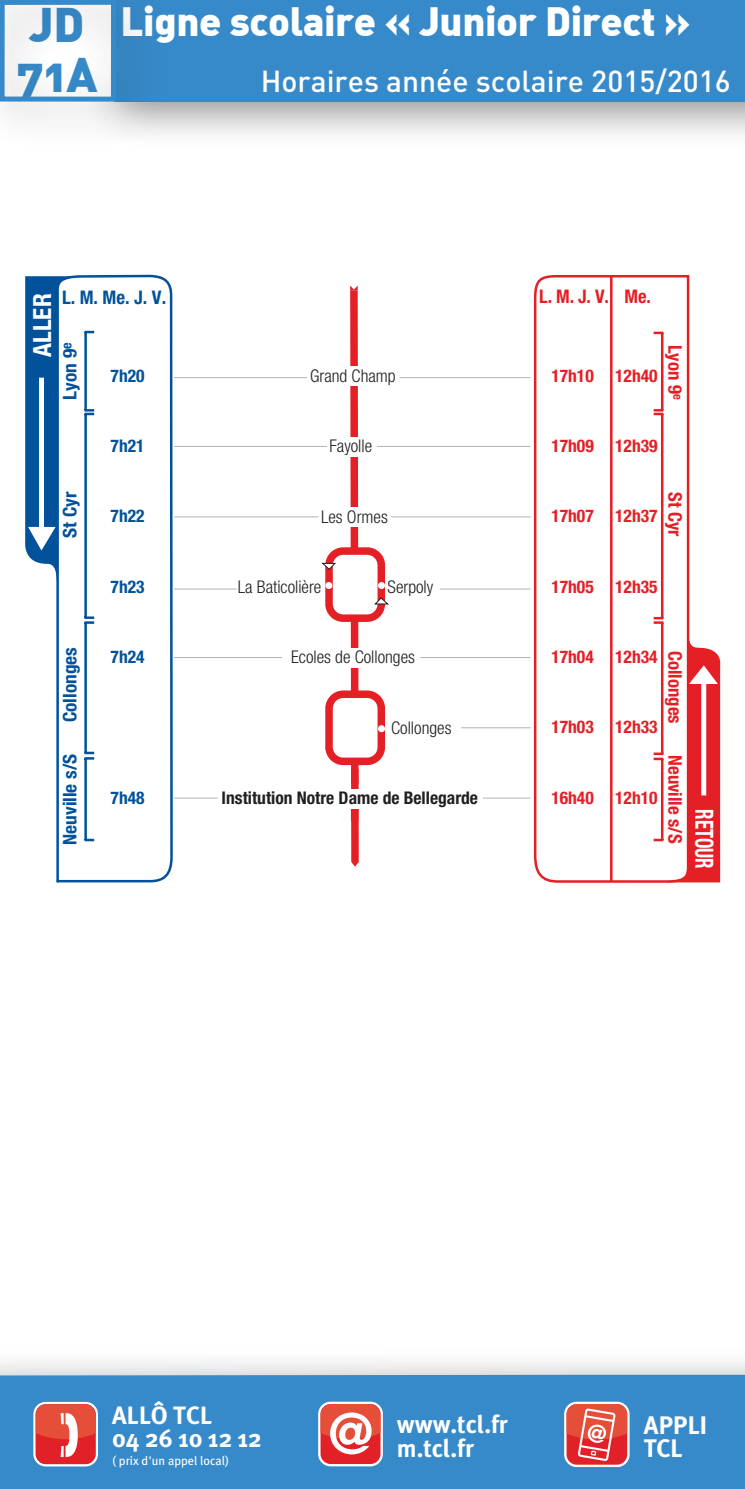
<style>
.page{position:relative;width:745px;height:1489px;background:#fff}
.page>*{position:absolute;margin:0;border:0;box-sizing:border-box;transform-origin:0 0}
.t1{font:900 47.5px "DIN Alternate";color:#378ac9}
.t2{font:900 40px "DIN Alternate";letter-spacing:-.01em;color:#fff}
.t3{font:500 30px "DIN";color:#fff}
.t4{font:700 25.25px/23.8px "Meta Plus";letter-spacing:-.005em;color:#fff}
.t5{font:700 25px/23.2px "Meta Plus";color:#fff}
.t6{font:700 condensed 25px "Helvetica Neue LT Std";color:#fff;scale:.75 1}
.t7{font:700 condensed 25px "Helvetica Neue LT Std";color:#fff}
.t8{font:700 condensed 18.75px "Helvetica Neue LT Std";color:#01529a}
.t9{font:700 condensed 18.75px "Helvetica Neue LT Std";color:#e41f25}
.t10{font:300 condensed 17.5px "Helvetica Neue LT Std";color:#231f20}
.t11{font:700 condensed 17.5px "Helvetica Neue LT Std";color:#e41f25}
.t12{font:700 condensed 17.5px "Helvetica Neue LT Std";color:#231f20}
.t13{font:700 condensed 17.5px "Helvetica Neue LT Std";color:#01529a}
.t14{font:12.5px "Meta Plus";color:#fff}
.s1{font-size:47.5px;color:#378ac9}
</style>
<div class="page">
<div style="left:85px;top:0;width:659px;height:150px;background:#231f20;opacity:.5"></div>
<div style="left:113px;top:0;width:631px;height:102px;background:#378ac9"></div>
<div style="left:0;top:1346px;width:744px;height:142px;background:#231f20;opacity:.5"></div>
<div style="left:0;top:1374px;width:744px;height:114px;background:#378ac9"></div>
<svg style="left:33px;top:1401px;width:65px;height:65px"></svg>
<svg style="left:318px;top:1401px;width:64px;height:65px"></svg>
<div style="left:320px;top:1403px;width:60px;height:60px;background:#e12127;border-radius:10px"></div>
<svg style="left:320px;top:1403px;width:60px;height:51px"></svg>
<svg style="left:563px;top:1401px;width:66px;height:65px"></svg>
<div style="left:566px;top:1403px;width:60px;height:61px;background:#e12127;border-radius:10px"></div>
<svg style="left:566px;top:1403px;width:60px;height:57px"></svg>
<svg style="left:56px;top:275px;width:117px;height:607px"></svg>
<svg style="left:533px;top:275px;width:157px;height:607px"></svg>
<hr style="left:377px;top:446px;width:153px;height:1px;background:#b2b3b7">
<hr style="left:174px;top:446px;width:153px;height:1px;background:#b2b3b7">
<hr style="left:399px;top:377px;width:131px;height:1px;background:#b2b3b7">
<hr style="left:174px;top:377px;width:133px;height:1px;background:#b2b3b7">
<hr style="left:391px;top:516px;width:139px;height:1px;background:#b2b3b7">
<hr style="left:174px;top:516px;width:144px;height:1px;background:#b2b3b7">
<hr style="left:439px;top:588px;width:91px;height:1px;background:#b2b3b7">
<hr style="left:174px;top:588px;width:63px;height:1px;background:#b2b3b7">
<hr style="left:420px;top:657px;width:110px;height:1px;background:#b2b3b7">
<hr style="left:174px;top:657px;width:108px;height:1px;background:#b2b3b7">
<hr style="left:460px;top:727px;width:70px;height:1px;background:#b2b3b7">
<hr style="left:482px;top:797px;width:48px;height:1px;background:#b2b3b7">
<hr style="left:174px;top:797px;width:43px;height:1px;background:#b2b3b7">
<div style="left:325px;top:547px;width:60px;height:75px;border:8px solid #e41f25;border-radius:14px"></div>
<svg style="left:374px;top:597px;width:15px;height:7px"></svg>
<svg style="left:321px;top:562px;width:15px;height:8px"></svg>
<div style="left:378px;top:582px;width:7px;height:7px;background:#fff;border-radius:50%"></div>
<div style="left:325px;top:690px;width:60px;height:75px;border:8px solid #e41f25;border-radius:14px"></div>
<div style="left:378px;top:725px;width:7px;height:7px;background:#fff;border-radius:50%"></div>
<div style="left:325px;top:582px;width:7px;height:7px;background:#fff;border-radius:50%"></div>
<hr style="left:84px;top:414px;width:3px;height:203px;background:#01529a">
<hr style="left:84px;top:622px;width:3px;height:131px;background:#01529a">
<svg style="left:84px;top:616px;width:10px;height:8px"></svg>
<hr style="left:84px;top:758px;width:3px;height:82px;background:#01529a">
<svg style="left:84px;top:838px;width:10px;height:3px"></svg>
<svg style="left:84px;top:751px;width:10px;height:8px"></svg>
<hr style="left:660px;top:414px;width:3px;height:204px;background:#e41f25">
<svg style="left:653px;top:617px;width:66px;height:265px"></svg>
<svg style="left:346px;top:285px;width:16px;height:582px"></svg>
<svg style="left:25px;top:276px;width:69px;height:312px"></svg>
<hr style="left:660px;top:333px;width:3px;height:77px;background:#e41f25">
<svg style="left:653px;top:409px;width:10px;height:6px"></svg>
<svg style="left:653px;top:331px;width:10px;height:3px"></svg>
<hr style="left:609px;top:275px;width:3px;height:606px;background:#e41f25">
<div style="left:344px;top:437px;width:19px;height:19px;background:#fff"></div>
<div style="left:344px;top:366px;width:19px;height:19px;background:#fff"></div>
<div style="left:344px;top:507px;width:19px;height:19px;background:#fff"></div>
<div style="left:344px;top:648px;width:19px;height:19px;background:#fff"></div>
<div style="left:344px;top:789px;width:19px;height:20px;background:#fff"></div>
<div style="left:0;top:0;width:164px;height:150px;background:#231f20;opacity:.5"></div>
<div style="left:0;top:0;width:116px;height:102px;border:5px solid #378ac9"></div>
<h2 class="t2" style="left:29px;top:-5px;width:662px"><span class="s1">JD</span> Ligne scolaire « Junior Direct »</h2>
<h1 class="t1" style="left:16px;top:43px;width:83px">71A</h1>
<h3 class="t3" style="left:260px;top:62px;width:471px">Horaires année scolaire 2015/2016</h3>
<h3 class="t7" style="left:27px;top:356px;width:64px;rotate:-90deg">ALLER</h3>
<p class="t9" style="left:624px;top:285px;width:28px">Me.</p>
<p class="t8" style="left:62px;top:286px;width:106px">L. M. Me. J. V.</p>
<p class="t9" style="left:539px;top:285px;width:71px">L. M. J. V.</p>
<p class="t8" style="left:59px;top:399px;width:59px;rotate:-90deg">Lyon 9<sup>e</sup></p>
<p class="t9" style="left:686px;top:345px;width:56px;rotate:90deg">Lyon 9<sup>e</sup></p>
<p class="t13" style="left:111px;top:365px;width:35px">7h20</p>
<p class="t11" style="left:551px;top:365px;width:108px">17h10 12h40</p>
<p class="t10" style="left:310px;top:366px;width:87px">Grand Champ</p>
<p class="t8" style="left:59px;top:538px;width:47px;rotate:-90deg">St Cyr</p>
<p class="t13" style="left:111px;top:435px;width:35px">7h21</p>
<p class="t13" style="left:111px;top:505px;width:35px">7h22</p>
<p class="t13" style="left:111px;top:576px;width:35px">7h23</p>
<p class="t10" style="left:329px;top:436px;width:44px">Fayolle</p>
<p class="t10" style="left:321px;top:506px;width:68px">Les Ormes</p>
<p class="t10" style="left:238px;top:577px;width:85px">La Baticolière</p>
<p class="t10" style="left:387px;top:577px;width:47px">Serpoly</p>
<p class="t11" style="left:551px;top:435px;width:44px">17h09</p>
<p class="t11" style="left:615px;top:435px;width:44px">12h39</p>
<p class="t11" style="left:551px;top:505px;width:44px">17h07</p>
<p class="t9" style="left:686px;top:492px;width:46px;rotate:90deg">St Cyr</p>
<p class="t11" style="left:615px;top:505px;width:44px">12h37</p>
<p class="t11" style="left:551px;top:576px;width:44px">17h05</p>
<p class="t11" style="left:615px;top:576px;width:44px">12h35</p>
<p class="t8" style="left:59px;top:722px;width:77px;rotate:-90deg">Collonges</p>
<p class="t9" style="left:686px;top:650px;width:74px;rotate:90deg">Collonges</p>
<p class="t10" style="left:291px;top:646px;width:125px">Ecoles de Collonges</p>
<p class="t11" style="left:615px;top:646px;width:44px">12h34</p>
<p class="t13" style="left:111px;top:646px;width:35px">7h24</p>
<p class="t11" style="left:551px;top:646px;width:44px">17h04</p>
<p class="t11" style="left:615px;top:716px;width:44px">12h33</p>
<p class="t11" style="left:551px;top:716px;width:44px">17h03</p>
<p class="t10" style="left:391px;top:717px;width:62px">Collonges</p>
<p class="t8" style="left:59px;top:844px;width:92px;rotate:-90deg">Neuville s/S</p>
<p class="t9" style="left:686px;top:755px;width:90px;rotate:90deg">Neuville s/S</p>
<p class="t12" style="left:221px;top:786px;width:258px">Institution Notre Dame de Bellegarde</p>
<p class="t11" style="left:615px;top:786px;width:44px">12h10</p>
<p class="t11" style="left:551px;top:786px;width:44px">16h40</p>
<p class="t13" style="left:111px;top:786px;width:35px">7h48</p>
<h3 class="t6" style="left:719px;top:809px;width:81px;rotate:90deg">RETOUR</h3>
<h3 class="t5" style="left:112px;top:1403px;width:151px">ALLÔ TCL<br>04 26 10 12 12</h3>
<p class="t14" style="left:112px;top:1453px;width:119px">( prix d'un appel local)</p>
<h3 class="t5" style="left:396px;top:1412px;width:112px">www.tcl.fr m.tcl.fr</h3>
<h3 class="t4" style="left:643px;top:1412px;width:65px">APPLI<br>TCL</h3>
</div>
